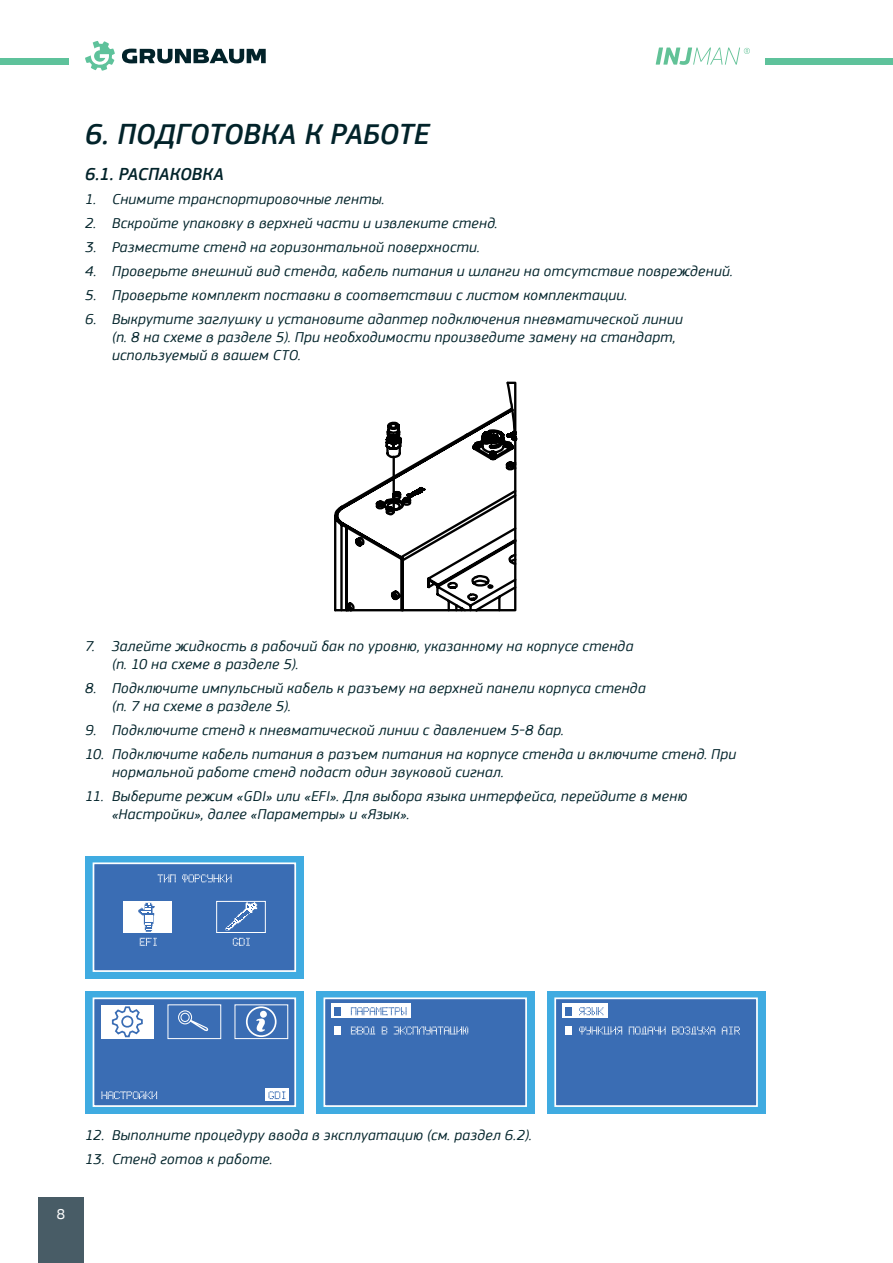
<style>
.page{position:relative;width:893px;height:1263px;background:#fff}
.page>*{position:absolute;margin:0;border:0;box-sizing:border-box;transform-origin:0 0}
.t1{font:italic 500 30px "PF Square Sans Pro";letter-spacing:-.005em;color:#02232a}
.t2{font:italic 500 18px "PF Square Sans Pro";color:#02232a}
.t3{font:italic 15px/18px "PF Square Sans Pro";letter-spacing:.025em;color:#02232a}
.t4{font:15px "PF Square Sans Pro";color:#fff}
</style>
<div class="page">
<div style="left:38px;top:1197px;width:46px;height:66px;background:#485c66"></div>
<div style="left:765px;top:59px;width:128px;height:6px;background:#5ec29b"></div>
<div style="left:0;top:59px;width:69px;height:6px;background:#5ec29b"></div>
<svg style="left:122px;top:49px;width:144px;height:14px"></svg>
<svg style="left:85px;top:41px;width:30px;height:30px"></svg>
<svg style="left:656px;top:48px;width:94px;height:17px"></svg>
<svg style="left:334px;top:381px;width:184px;height:231px"></svg>
<div style="left:85px;top:855px;width:219px;height:123px;background:#3fabe1"></div>
<div style="left:93px;top:863px;width:202px;height:108px;background:#3a6db4"></div>
<div style="left:93px;top:862px;width:203px;height:110px;border:2px solid #fff"></div>
<div style="left:123px;top:901px;width:49px;height:31px;background:#fff"></div>
<svg style="left:138px;top:903px;width:17px;height:29px"></svg>
<div style="left:216px;top:901px;width:50px;height:32px;border:1px solid #fff"></div>
<svg style="left:226px;top:902px;width:31px;height:28px"></svg>
<svg style="left:158px;top:874px;width:18px;height:8px"></svg>
<svg style="left:182px;top:874px;width:50px;height:8px"></svg>
<svg style="left:233px;top:938px;width:17px;height:8px"></svg>
<svg style="left:140px;top:938px;width:17px;height:8px"></svg>
<div style="left:85px;top:990px;width:219px;height:123px;background:#3fabe1"></div>
<div style="left:93px;top:998px;width:202px;height:108px;background:#3a6db4"></div>
<div style="left:93px;top:997px;width:203px;height:110px;border:2px solid #fff"></div>
<div style="left:265px;top:1088px;width:23px;height:13px;background:#fff"></div>
<div style="left:101px;top:1005px;width:53px;height:33px;background:#fff"></div>
<div style="left:168px;top:1004px;width:53px;height:35px;border:1px solid #fff"></div>
<div style="left:235px;top:1004px;width:53px;height:35px;border:1px solid #fff"></div>
<svg style="left:111px;top:1006px;width:32px;height:32px"></svg>
<svg style="left:179px;top:1011px;width:13px;height:13px"></svg>
<div style="left:178px;top:1010px;width:14px;height:14px;border:1px solid #fff;border-radius:50%"></div>
<div style="left:181px;top:1013px;width:8px;height:8px;background:#3a6db4;border-radius:50%"></div>
<div style="left:181px;top:1013px;width:8px;height:9px;border:1px solid #fff;border-radius:50%"></div>
<svg style="left:190px;top:1019px;width:19px;height:12px"></svg>
<svg style="left:247px;top:1007px;width:29px;height:29px"></svg>
<div style="left:246px;top:1006px;width:31px;height:31px;border:2px solid #fff;border-radius:50%"></div>
<svg style="left:256px;top:1010px;width:11px;height:22px"></svg>
<svg style="left:101px;top:1091px;width:56px;height:8px"></svg>
<svg style="left:268px;top:1091px;width:17px;height:8px"></svg>
<div style="left:316px;top:990px;width:218px;height:123px;background:#3fabe1"></div>
<div style="left:324px;top:998px;width:202px;height:108px;background:#3a6db4"></div>
<div style="left:323px;top:997px;width:204px;height:110px;border:2px solid #fff"></div>
<div style="left:332px;top:1004px;width:79px;height:14px;background:#fff"></div>
<div style="left:334px;top:1007px;width:6px;height:8px;background:#3a6db4"></div>
<div style="left:334px;top:1026px;width:6px;height:8px;background:#fff"></div>
<svg style="left:351px;top:1026px;width:24px;height:8px"></svg>
<svg style="left:382px;top:1026px;width:5px;height:8px"></svg>
<svg style="left:394px;top:1026px;width:74px;height:8px"></svg>
<svg style="left:351px;top:1007px;width:56px;height:8px"></svg>
<div style="left:547px;top:990px;width:218px;height:123px;background:#3fabe1"></div>
<div style="left:555px;top:998px;width:202px;height:108px;background:#3a6db4"></div>
<div style="left:554px;top:997px;width:204px;height:110px;border:2px solid #fff"></div>
<div style="left:562px;top:1004px;width:45px;height:14px;background:#fff"></div>
<div style="left:565px;top:1007px;width:6px;height:8px;background:#3a6db4"></div>
<div style="left:565px;top:1026px;width:6px;height:8px;background:#fff"></div>
<svg style="left:579px;top:1026px;width:43px;height:8px"></svg>
<svg style="left:629px;top:1026px;width:37px;height:8px"></svg>
<svg style="left:672px;top:1026px;width:43px;height:8px"></svg>
<svg style="left:722px;top:1026px;width:18px;height:8px"></svg>
<svg style="left:579px;top:1007px;width:24px;height:8px"></svg>
<h1 class="t1" style="left:85px;top:117px;width:346px">6. ПОДГОТОВКА К РАБОТЕ</h1>
<p class="t2" style="left:85px;top:164px;width:140px">6.1. РАСПАКОВКА</p>
<p class="t3" style="left:85px;top:190px;width:301px">1. Снимите транспортировочные ленты.</p>
<p class="t3" style="left:85px;top:214px;width:414px">2. Вскройте упаковку в верхней части и извлеките стенд.</p>
<p class="t3" style="left:85px;top:238px;width:396px">3. Разместите стенд на горизонтальной поверхности.</p>
<p class="t3" style="left:85px;top:262px;width:649px">4. Проверьте внешний вид стенда, кабель питания и шланги на отсутствие повреждений.</p>
<p class="t3" style="left:85px;top:286px;width:544px">5. Проверьте комплект поставки в соответствии с листом комплектации.</p>
<p class="t3" style="left:112px;top:310px;width:572px;text-indent:-27px">6. Выкрутите заглушку и установите адаптер подключения пневматической линии (п. 8 на схеме в разделе 5). При необходимости произведите замену на стандарт, используемый в вашем СТО.</p>
<p class="t3" style="left:112px;top:637px;width:523px;text-indent:-27px">7. Залейте жидкость в рабочий бак по уровню, указанному на корпусе стенда (п. 10 на схеме в разделе 5).</p>
<p class="t3" style="left:112px;top:679px;width:535px;text-indent:-27px">8. Подключите импульсный кабель к разъему на верхней панели корпуса стенда (п. 7 на схеме в разделе 5).</p>
<p class="t3" style="left:85px;top:721px;width:480px">9. Подключите стенд к пневматической линии с давлением 5-8 бар.</p>
<p class="t3" style="left:112px;top:745px;width:626px;text-indent:-27px">10. Подключите кабель питания в разъем питания на корпусе стенда и включите стенд. При нормальной работе стенд подаст один звуковой сигнал.</p>
<p class="t3" style="left:112px;top:787px;width:577px;text-indent:-27px">11. Выберите режим «GDI» или «EFI». Для выбора языка интерфейса, перейдите в меню «Настройки», далее «Параметры» и «Язык».</p>
<p class="t4" style="left:57px;top:1205px;width:10px">8</p>
<p class="t3" style="left:85px;top:1126px;width:448px">12. Выполните процедуру ввода в эксплуатацию (см. раздел 6.2).</p>
<p class="t3" style="left:85px;top:1150px;width:189px">13. Стенд готов к работе.</p>
</div>
